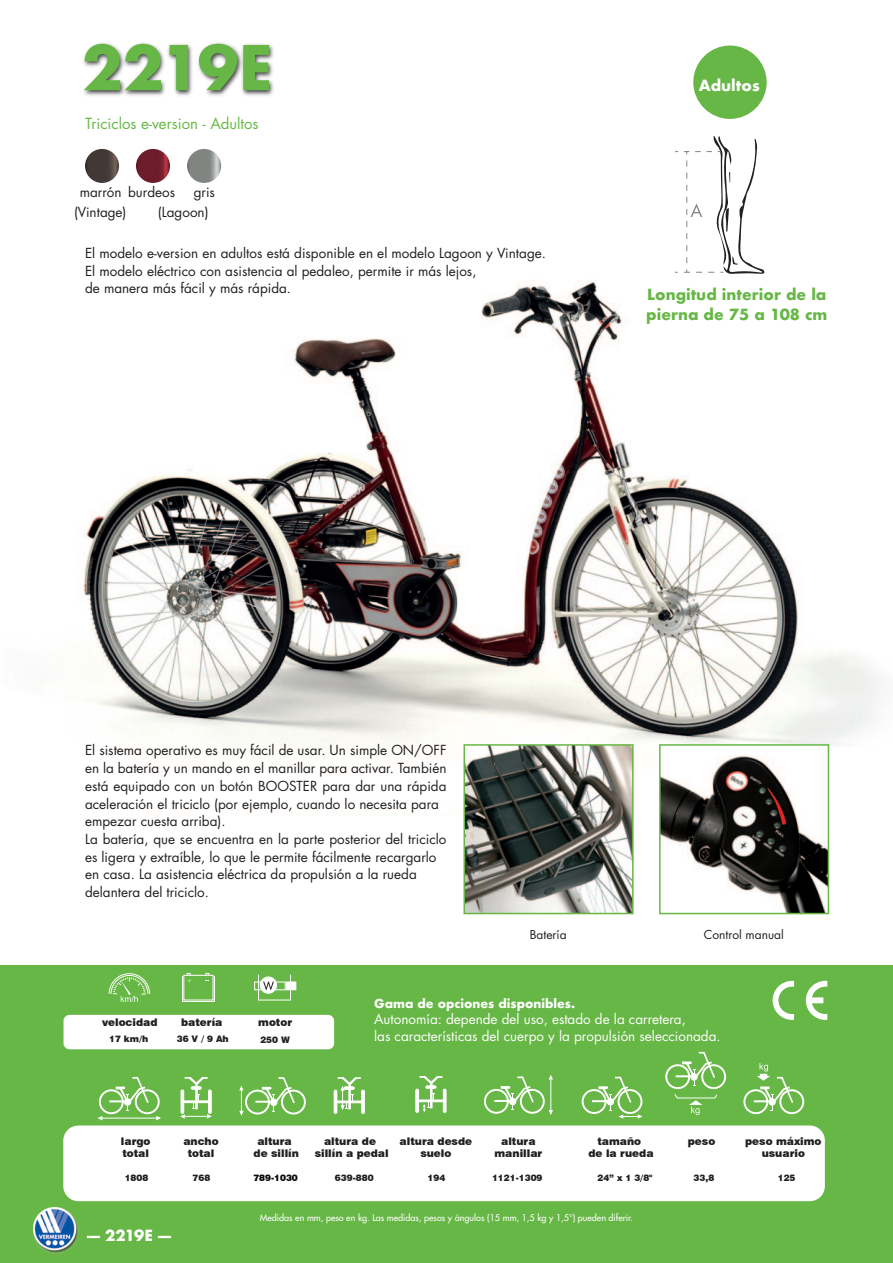
<style>
.page{position:relative;width:893px;height:1263px;background:#fff}
.page>*{position:absolute;margin:0;border:0;box-sizing:border-box;transform-origin:0 0}
.t1{font:700 60px "Futura";letter-spacing:-.025em;color:#66b745}
.t2{font:700 15px "Futura";color:#66b745}
.t3{font:15px "Futura";color:#66b745}
.t4{font:700 15px "Futura";color:#fff}
.t5{font:13.5px/17.7px "Futura";color:#231f20;text-align:justify}
.t6{font:13.5px/17.5px "Futura";color:#fff}
.t7{font:700 12px "Futura";color:#fff}
.t8{font:12px "Futura";color:#231f20}
.t9{font:900 10.5px/12.6px "Swiss 721 BT";color:#231f20;text-align:center}
.t10{font:9px "Futura";color:#fff}
.t11{font:900 9px "Swiss 721 BT";color:#231f20}
.t12{font:900 9px "Swiss 721 BT";color:#070908}
</style>
<div class="page">
<img style="left:83px;top:111px;width:799px;height:704px">
<div style="left:693px;top:46px;width:74px;height:73px;background:#66b745;border-radius:50%"></div>
<div style="left:642px;top:136px;width:162px;height:142px;background:#fff"></div>
<svg style="left:675px;top:136px;width:89px;height:138px"></svg>
<img style="left:83px;top:42px;width:454px;height:113px">
<img style="left:85px;top:149px;width:34px;height:34px;border-radius:50%">
<img style="left:136px;top:149px;width:34px;height:34px;border-radius:50%">
<img style="left:187px;top:149px;width:34px;height:34px;border-radius:50%">
<div style="left:0;top:965px;width:893px;height:298px;background:#66b745"></div>
<div style="left:64px;top:1015px;width:270px;height:34px;background:#fff;border-radius:6px"></div>
<svg style="left:187px;top:973px;width:4px;height:10px"></svg>
<svg style="left:205px;top:973px;width:5px;height:8px"></svg>
<div style="left:182px;top:976px;width:33px;height:26px;border:1px solid #fff"></div>
<div style="left:258px;top:974px;width:33px;height:26px;border:1px solid #fff"></div>
<div style="left:254px;top:982px;width:31px;height:8px;border:1px solid #fff"></div>
<div style="left:286px;top:982px;width:10px;height:8px;background:#fff;border:1px solid #fff"></div>
<div style="left:260px;top:977px;width:17px;height:16px;background:#fff;border-radius:50%"></div>
<div style="left:260px;top:977px;width:17px;height:16px;border:1px solid #fff;border-radius:50%"></div>
<svg style="left:263px;top:981px;width:11px;height:9px"></svg>
<svg style="left:108px;top:973px;width:42px;height:29px"></svg>
<hr style="left:101px;top:1118px;width:56px;height:1px;background:#fff">
<svg style="left:98px;top:1116px;width:4px;height:4px"></svg>
<div style="left:99px;top:1089px;width:25px;height:25px;border:2px solid #fff;border-radius:50%"></div>
<div style="left:135px;top:1089px;width:25px;height:25px;border:2px solid #fff;border-radius:50%"></div>
<svg style="left:109px;top:1077px;width:40px;height:34px"></svg>
<svg style="left:181px;top:1077px;width:30px;height:41px"></svg>
<svg style="left:239px;top:1086px;width:4px;height:29px"></svg>
<div style="left:245px;top:1089px;width:25px;height:25px;border:2px solid #fff;border-radius:50%"></div>
<div style="left:281px;top:1089px;width:25px;height:25px;border:2px solid #fff;border-radius:50%"></div>
<svg style="left:255px;top:1077px;width:40px;height:34px"></svg>
<div style="left:334px;top:1090px;width:3px;height:23px;border:1px solid #fff"></div>
<div style="left:361px;top:1090px;width:3px;height:23px;border:1px solid #fff"></div>
<div style="left:335px;top:1101px;width:27px;height:2px;border:1px solid #fff"></div>
<svg style="left:338px;top:1077px;width:23px;height:32px"></svg>
<div style="left:416px;top:1089px;width:3px;height:23px;border:1px solid #fff"></div>
<div style="left:443px;top:1089px;width:3px;height:23px;border:1px solid #fff"></div>
<div style="left:417px;top:1100px;width:27px;height:2px;border:1px solid #fff"></div>
<svg style="left:419px;top:1076px;width:23px;height:36px"></svg>
<hr style="left:550px;top:1079px;width:1px;height:33px;background:#fff">
<svg style="left:549px;top:1075px;width:4px;height:4px"></svg>
<div style="left:484px;top:1089px;width:25px;height:25px;border:2px solid #fff;border-radius:50%"></div>
<div style="left:520px;top:1089px;width:25px;height:25px;border:2px solid #fff;border-radius:50%"></div>
<svg style="left:494px;top:1076px;width:40px;height:34px"></svg>
<div style="left:582px;top:1089px;width:24px;height:25px;border:2px solid #fff;border-radius:50%"></div>
<svg style="left:592px;top:1077px;width:50px;height:41px"></svg>
<svg style="left:674px;top:1094px;width:44px;height:21px"></svg>
<div style="left:665px;top:1064px;width:25px;height:25px;border:2px solid #fff;border-radius:50%"></div>
<div style="left:701px;top:1064px;width:25px;height:25px;border:2px solid #fff;border-radius:50%"></div>
<svg style="left:676px;top:1052px;width:39px;height:34px"></svg>
<div style="left:743px;top:1089px;width:25px;height:25px;border:2px solid #fff;border-radius:50%"></div>
<div style="left:779px;top:1089px;width:25px;height:25px;border:2px solid #fff;border-radius:50%"></div>
<svg style="left:754px;top:1063px;width:39px;height:48px"></svg>
<div style="left:63px;top:1125px;width:762px;height:76px;background:#fff;border-radius:15px"></div>
<img style="left:466px;top:747px;width:165px;height:164px">
<div style="left:463px;top:744px;width:171px;height:170px;border:2px solid #66b745"></div>
<img style="left:662px;top:747px;width:164px;height:164px">
<div style="left:659px;top:744px;width:170px;height:170px;border:2px solid #66b745"></div>
<svg style="left:773px;top:981px;width:21px;height:39px"></svg>
<svg style="left:806px;top:981px;width:21px;height:39px"></svg>
<img style="left:33px;top:1200px;width:53px;height:54px">
<p class="t1" style="left:82px;top:28px;width:192px">2219E</p>
<p class="t3" style="left:85px;top:117px;width:175px">Triciclos e-version - Adultos</p>
<p class="t5" style="left:80px;top:184px;width:43px">marrón</p>
<p class="t5" style="left:128px;top:184px;width:48px">burdeos</p>
<p class="t5" style="left:194px;top:184px;width:23px">gris</p>
<p class="t5" style="left:74px;top:205px;width:54px">(Vintage)</p>
<p class="t5" style="left:158px;top:205px;width:52px">(Lagoon)</p>
<p class="t5" style="left:85px;top:245px;width:462px">El modelo e-version en adultos está disponible en el modelo Lagoon y Vintage.</p>
<p class="t5" style="left:85px;top:263px;width:393px">El modelo eléctrico con asistencia al pedaleo, permite ir más lejos,</p>
<p class="t5" style="left:85px;top:281px;width:208px">de manera más fácil y más rápida.</p>
<p class="t4" style="left:699px;top:75px;width:62px">Adultos</p>
<p class="t2" style="left:647px;top:284px;width:181px">Longitud interior de la</p>
<p class="t2" style="left:646px;top:304px;width:183px">pierna de 75 a 108 cm</p>
<p class="t5" style="left:85px;top:743px;width:363px">El sistema operativo es muy fácil de usar. Un simple ON/OFF en la batería y un mando en el manillar para activar. También está equipado con un botón BOOSTER para dar una rápida aceleración el triciclo (por ejemplo, cuando lo necesita para</p>
<p class="t5" style="left:85px;top:814px;width:142px">empezar cuesta arriba).</p>
<p class="t5" style="left:85px;top:831px;width:363px">La batería, que se encuentra en la parte posterior del triciclo es ligera y extraíble, lo que le permite fácilmente recargarlo</p>
<p class="t5" style="left:85px;top:867px;width:333px">en casa. La asistencia eléctrica da propulsión a la rueda</p>
<p class="t5" style="left:85px;top:884px;width:126px">delantera del triciclo.</p>
<p class="t9" style="left:102px;top:1016px;width:57px">velocidad</p>
<p class="t9" style="left:181px;top:1016px;width:43px">batería</p>
<p class="t9" style="left:258px;top:1016px;width:35px">motor</p>
<p class="t11" style="left:109px;top:1034px;width:41px">17 km/h</p>
<p class="t11" style="left:177px;top:1034px;width:53px">36 V / 9 Ah</p>
<p class="t11" style="left:260px;top:1034px;width:31px">250 W</p>
<p class="t8" style="left:530px;top:929px;width:38px">Batería</p>
<p class="t8" style="left:704px;top:929px;width:82px">Control manual</p>
<p class="t7" style="left:374px;top:995px;width:202px">Gama de opciones disponibles.</p>
<p class="t6" style="left:374px;top:1011px;width:348px">Autonomía: depende del uso, estado de la carretera,<br>las características del cuerpo y la propulsión seleccionada.</p>
<p class="t9" style="left:121px;top:1134px;width:31px;text-align:left">largo total</p>
<p class="t9" style="left:183px;top:1134px;width:37px">ancho total</p>
<p class="t9" style="left:254px;top:1134px;width:47px">altura de sillín</p>
<p class="t9" style="left:315px;top:1134px;width:75px">altura de sillín a pedal</p>
<p class="t9" style="left:400px;top:1134px;width:74px">altura desde suelo</p>
<p class="t9" style="left:494px;top:1134px;width:49px">altura manillar</p>
<p class="t9" style="left:588px;top:1134px;width:67px">tamaño<br>de la rueda</p>
<p class="t9" style="left:688px;top:1134px;width:29px">peso</p>
<p class="t9" style="left:745px;top:1134px;width:78px">peso máximo usuario</p>
<p class="t12" style="left:253px;top:1172px;width:46px">789-1030</p>
<p class="t11" style="left:335px;top:1172px;width:40px">639-880</p>
<p class="t11" style="left:492px;top:1172px;width:52px">1121-1309</p>
<p class="t11" style="left:597px;top:1172px;width:57px">24” x 1 3/8"</p>
<p class="t11" style="left:778px;top:1172px;width:19px">125</p>
<p class="t11" style="left:125px;top:1172px;width:25px">1808</p>
<p class="t11" style="left:193px;top:1172px;width:19px">768</p>
<p class="t11" style="left:427px;top:1172px;width:19px">194</p>
<p class="t11" style="left:694px;top:1172px;width:22px">33,8</p>
<p class="t4" style="left:87px;top:1225px;width:85px">— 2219E —</p>
<p class="t10" style="left:260px;top:1213px;width:375px">Medidas en mm, peso en kg. Las medidas, pesos y ángulos (15 mm, 1,5 kg y 1,5°) pueden diferir.</p>
</div>
